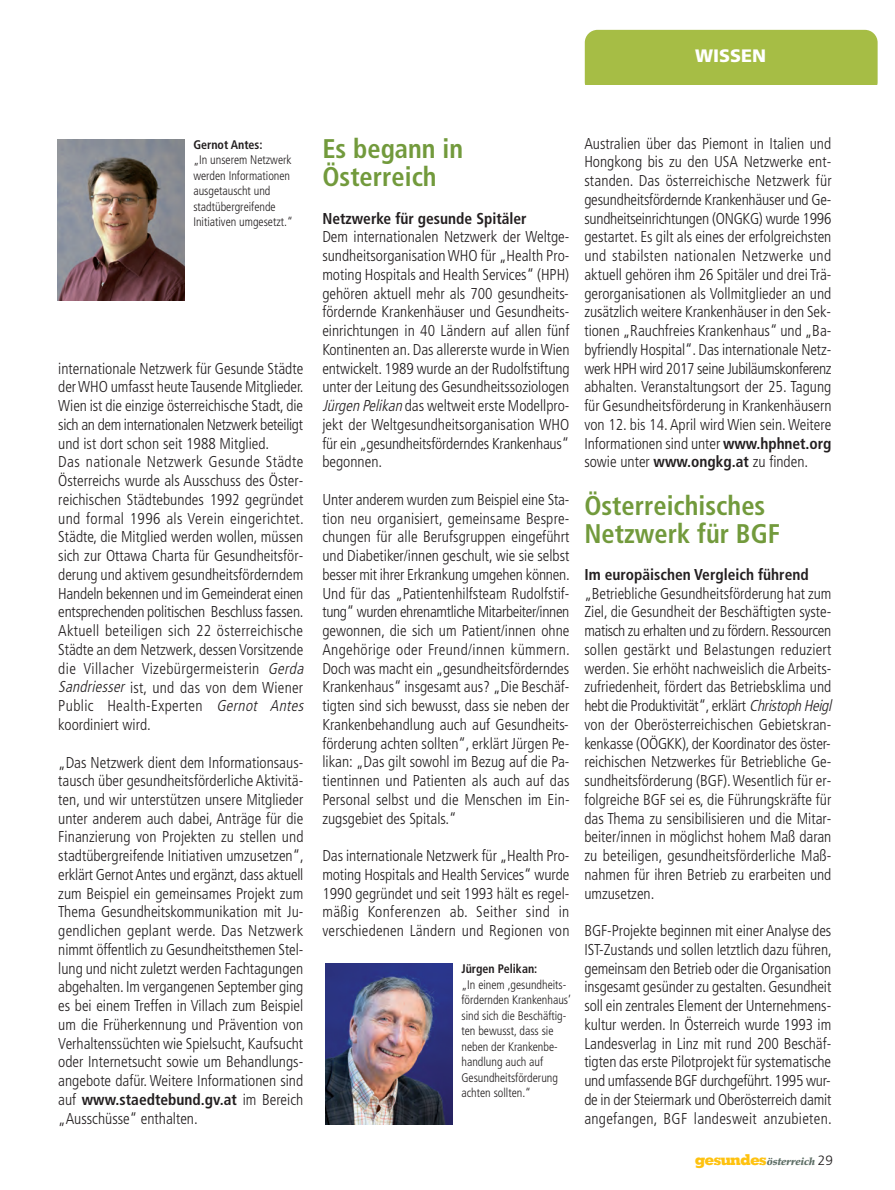
<style>
.page{position:relative;width:895px;height:1190px;background:#fff}
.page>*{position:absolute;margin:0;border:0;box-sizing:border-box;transform-origin:0 0}
.t1{font:700 condensed 27px/27.8px "Frutiger";color:#729a3c}
.t2{font:900 18px "Frutiger";color:#fff}
.t3{font:300 condensed 15.75px/18.8px "Frutiger";color:#231f20;text-align:justify}
.t4{font:700 condensed 15.75px "Frutiger";color:#231f20}
.t5{font:300 condensed 12.45px/15.6px "Frutiger";color:#231f20;scale:.96 1}
.t6{font:700 condensed 12.45px "Frutiger";color:#231f20;scale:.96 1}
.t7{font:italic 900 10.5px "Palatino";letter-spacing:-.02em;color:#5d6e65}
.s1{font-style:italic}
.s2{font-weight:700}
.s3{font-family:"Memphis";font-weight:800;font-style:normal;font-size:15px;color:#fec210}
.s4{font-family:"Frutiger";font-weight:300;font-style:normal;font-size:13.5px;color:#231f20}
</style>
<div class="page">
<div style="left:584px;top:30px;width:293px;height:65px;background:#a6bd45;border-radius:13px"></div>
<div style="left:584px;top:85px;width:310px;height:96px;background:#fff"></div>
<img style="left:57px;top:139px;width:128px;height:161px">
<img style="left:325px;top:964px;width:128px;height:160px">
<p class="t2" style="left:695px;top:49px;width:73px">WISSEN</p>
<p class="t6" style="left:193px;top:139px;width:74px">Gernot Antes:</p>
<p class="t5" style="left:193px;top:153px;width:105px">„In unserem Netzwerk werden Informationen ausgetauscht und stadtübergreifende<br>Initiativen umgesetzt.“</p>
<p class="t3" style="left:58px;top:360px;width:249px;text-align:left">internationale Netzwerk für Gesunde Städte der WHO umfasst heute Tausende Mitglieder.<br>Wien ist die einzige österreichische Stadt, die sich an dem internationalen Netzwerk beteiligt und ist dort schon seit 1988 Mitglied.<br>Das nationale Netzwerk Gesunde Städte Österreichs wurde als Ausschuss des Öster&shy;reichischen Städtebundes 1992 gegründet und formal 1996 als Verein eingerichtet.<br>Städte, die Mitglied werden wollen, müssen sich zur Ottawa Charta für Gesundheitsför&shy;derung und aktivem gesundheitsförderndem Handeln bekennen und im Gemeinderat einen entsprechenden politischen Beschluss fassen.<br>Aktuell beteiligen sich 22 österreichische Städte an dem Netzwerk, dessen Vorsitzende die Villacher Vizebürgermeisterin <span class="s1">Gerda Sandriesser</span> ist, und das von dem Wiener Public Health-Experten <span class="s1">Gernot Antes </span>koordiniert wird.</p>
<p class="t3" style="left:58px;top:754px;width:247px">„Das Netzwerk dient dem Informationsaus&shy;tausch über gesundheitsförderliche Aktivitä&shy;ten, und wir unterstützen unsere Mitglieder unter anderem auch dabei, Anträge für die Finanzierung von Projekten zu stellen und stadtübergreifende Initiativen umzusetzen“, erklärt Gernot Antes und ergänzt, dass aktuell zum Beispiel ein gemeinsames Projekt zum Thema Gesundheitskommunikation mit Ju&shy;gendlichen geplant werde. Das Netzwerk nimmt öffentlich zu Gesundheitsthemen Stel&shy;lung und nicht zuletzt werden Fachtagungen abgehalten. Im vergangenen September ging es bei einem Treffen in Villach zum Beispiel um die Früherkennung und Prävention von Verhaltenssüchten wie Spielsucht, Kaufsucht oder Internetsucht sowie um Behandlungs&shy;angebote dafür. Weitere Informationen sind auf <span class="s2">www.staedtebund.gv.at</span> im Bereich „Ausschüsse“ enthalten.</p>
<h1 class="t1" style="left:322px;top:137px;width:142px">Es begann in<br>Österreich</h1>
<p class="t4" style="left:322px;top:212px;width:206px">Netzwerke für gesunde Spitäler</p>
<p class="t3" style="left:322px;top:229px;width:249px">Dem internationalen Netzwerk der Weltge&shy;sundheitsorganisation WHO für „Health Pro&shy;moting Hospitals and Health Services“ (HPH) gehören aktuell mehr als 700 gesundheits&shy;fördernde Krankenhäuser und Gesundheits&shy;einrichtungen in 40 Ländern auf allen fünf Kontinenten an. Das allererste wurde in Wien entwickelt. 1989 wurde an der Rudolfstiftung unter der Leitung des Gesundheitssoziologen <span class="s1">Jürgen Pelikan</span> das weltweit erste Modellpro&shy;jekt der Weltgesundheitsorganisation WHO für ein „gesundheitsförderndes Krankenhaus“ begonnen.</p>
<p class="t3" style="left:322px;top:491px;width:249px">Unter anderem wurden zum Beispiel eine Sta&shy;tion neu organisiert, gemeinsame Bespre&shy;chungen für alle Berufsgruppen eingeführt und Diabetiker/innen geschult, wie sie selbst besser mit ihrer Erkrankung umgehen können.<br>Und für das „Patientenhilfsteam Rudolfstif&shy;tung“ wurden ehrenamtliche Mitarbeiter/innen gewonnen, die sich um Patient/innen ohne Angehörige oder Freund/innen kümmern.<br>Doch was macht ein „gesundheitsförderndes Krankenhaus“ insgesamt aus? „Die Beschäf&shy;tigten sind sich bewusst, dass sie neben der Krankenbehandlung auch auf Gesundheits&shy;förderung achten sollten“, erklärt Jürgen Pe&shy;likan: „Das gilt sowohl im Bezug auf die Pa&shy;tientinnen und Patienten als auch auf das Personal selbst und die Menschen im Ein&shy;zugsgebiet des Spitals.“</p>
<p class="t3" style="left:322px;top:847px;width:248px">Das internationale Netzwerk für „Health Pro&shy;moting Hospitals and Health Services“ wurde 1990 gegründet und seit 1993 hält es regel&shy;mäßig Konferenzen ab. Seither sind in verschiedenen Ländern und Regionen von</p>
<p class="t6" style="left:461px;top:964px;width:80px">Jürgen Pelikan:</p>
<p class="t5" style="left:461px;top:977px;width:116px">„In einem ,gesundheits&shy;fördernden Krankenhaus’ sind sich die Beschäftig&shy;ten bewusst, dass sie neben der Krankenbe&shy;handlung auch auf<br>Gesundheitsförderung achten sollten.“</p>
<p class="t3" style="left:584px;top:135px;width:249px">Australien über das Piemont in Italien und Hongkong bis zu den USA Netzwerke ent&shy;standen. Das österreichische Netzwerk für gesundheitsfördernde Krankenhäuser und Ge&shy;sundheitseinrichtungen (ONGKG) wurde 1996 gestartet. Es gilt als eines der erfolgreichsten und stabilsten nationalen Netzwerke und aktuell gehören ihm 26 Spitäler und drei Trä&shy;gerorganisationen als Vollmitglieder an und zusätzlich weitere Krankenhäuser in den Sek&shy;tionen „Rauchfreies Krankenhaus“ und „Ba&shy;byfriendly Hospital“. Das internationale Netz&shy;werk HPH wird 2017 seine Jubiläumskonferenz abhalten. Veranstaltungsort der 25. Tagung für Gesundheitsförderung in Krankenhäusern von 12. bis 14. April wird Wien sein. Weitere Informationen sind unter <span class="s2">www.hphnet.org </span>sowie unter <span class="s2">www.ongkg.at</span> zu finden.</p>
<h1 class="t1" style="left:584px;top:494px;width:197px">Österreichisches<br>Netzwerk für BGF</h1>
<p class="t4" style="left:584px;top:568px;width:226px">Im europäischen Vergleich führend</p>
<p class="t3" style="left:584px;top:585px;width:251px;text-align:left">„Betriebliche Gesundheitsförderung hat zum Ziel, die Gesundheit der Beschäftigten syste&shy;matisch zu erhalten und zu fördern. Ressourcen sollen gestärkt und Belastungen reduziert werden. Sie erhöht nachweislich die Arbeits&shy;zufriedenheit, fördert das Betriebsklima und hebt die Produktivität“, erklärt <span class="s1">Christoph Heigl </span>von der Oberösterreichischen Gebietskran&shy;kenkasse (OÖGKK), der Koordinator des öster&shy;reichischen Netzwerkes für Betriebliche Ge&shy;sundheitsförderung (BGF). Wesentlich für er&shy;folgreiche BGF sei es, die Führungskräfte für das Thema zu sensibilisieren und die Mitar&shy;beiter/innen in möglichst hohem Maß daran zu beteiligen, gesundheitsförderliche Maß&shy;nahmen für ihren Betrieb zu erarbeiten und umzusetzen.</p>
<p class="t3" style="left:584px;top:923px;width:249px">BGF-Projekte beginnen mit einer Analyse des IST-Zustands und sollen letztlich dazu führen, gemeinsam den Betrieb oder die Organisation insgesamt gesünder zu gestalten. Gesundheit soll ein zentrales Element der Unternehmens&shy;kultur werden. In Österreich wurde 1993 im Landesverlag in Linz mit rund 200 Beschäf&shy;tigten das erste Pilotprojekt für systematische und umfassende BGF durchgeführt. 1995 wur&shy;de in der Steiermark und Oberösterreich damit angefangen, BGF landesweit anzubieten.</p>
<p class="t7" style="left:694px;top:1157px;width:140px"><span class="s3">gesundes</span>österreich <span class="s4">29</span></p>
</div>
